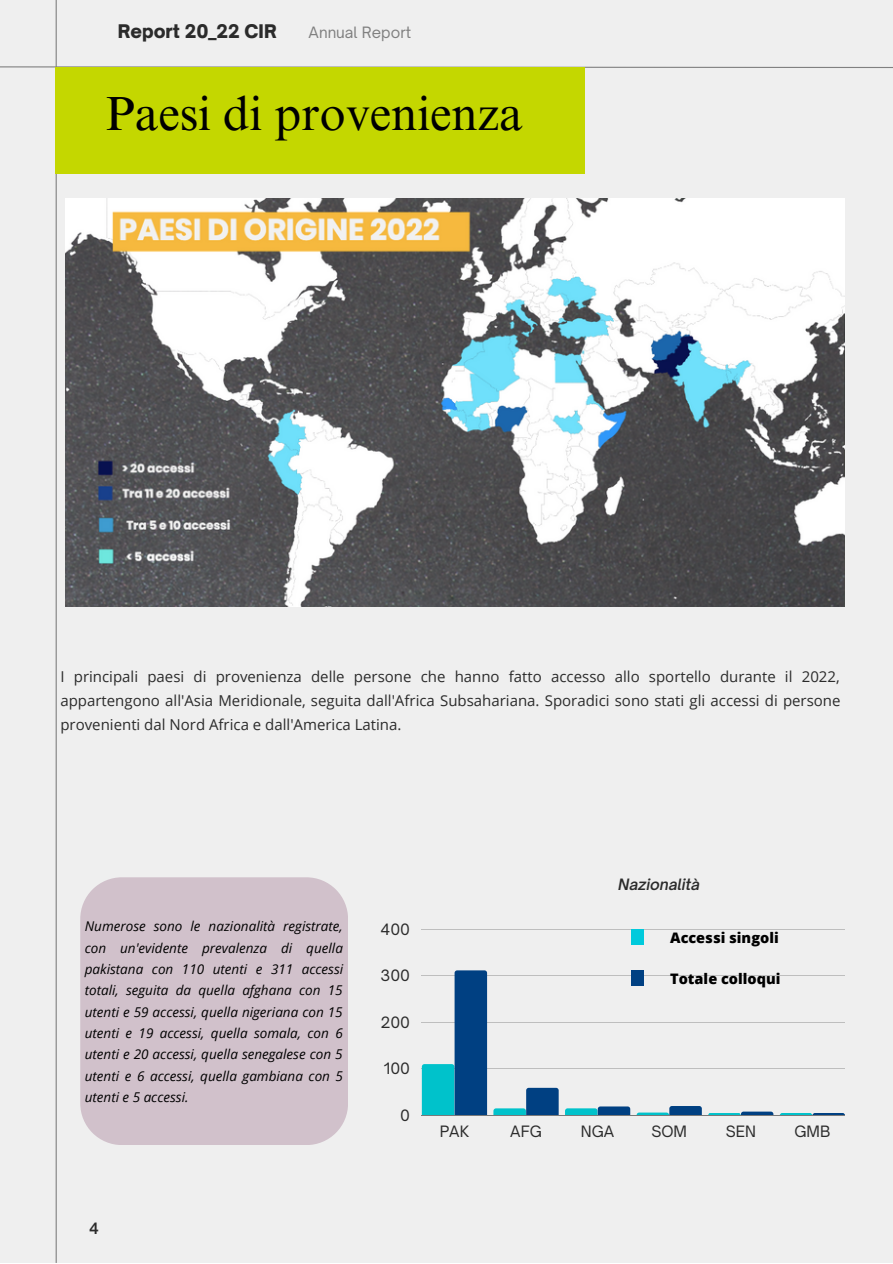
<style>
.page{position:relative;width:893px;height:1264px;background:#fff}
.page>*{position:absolute;margin:0;border:0;box-sizing:border-box;transform-origin:0 0}
.t1{font:48px "Times NRMT Pro";color:#000}
.t2{font:900 18px "Open Sauce One";color:#2b2b2b}
.t3{font:15px/23.5px "Open Sans";color:#2b2b2b;text-align:justify}
.t4{font:15px "Open Sauce One";color:#2b2b2b}
.t5{font:15px "Open Sauce One";color:#808080}
.t6{font:italic 600 15px "Open Sauce One";color:#2b2b2b}
.t7{font:600 15px "Open Sauce One";color:#2b2b2b}
.t8{font:800 14.55px "Open Sans";color:#000}
.t9{font:italic 13.5px/21.3px "Open Sans";color:#000;text-align:justify}
</style>
<div class="page">
<div style="left:0;top:0;width:892px;height:1262px;background:#efefef"></div>
<hr style="left:56px;top:0;width:1px;height:1262px;background:#808080">
<svg style="left:0;top:66px;width:892px;height:3px"></svg>
<div style="left:56px;top:67px;width:528px;height:106px;background:#c4d700"></div>
<img style="left:65px;top:198px;width:779px;height:408px">
<hr style="left:422px;top:928px;width:422px;height:1px;background:#2b2b2b">
<hr style="left:422px;top:975px;width:422px;height:1px;background:#2b2b2b">
<hr style="left:422px;top:1022px;width:422px;height:1px;background:#2b2b2b">
<hr style="left:422px;top:1068px;width:422px;height:1px;background:#2b2b2b">
<hr style="left:422px;top:1115px;width:422px;height:1px;background:#2b2b2b">
<svg style="left:422px;top:970px;width:65px;height:145px"></svg>
<svg style="left:493px;top:1087px;width:65px;height:28px"></svg>
<svg style="left:565px;top:1106px;width:65px;height:9px"></svg>
<svg style="left:636px;top:1106px;width:65px;height:9px"></svg>
<svg style="left:708px;top:1111px;width:65px;height:4px"></svg>
<svg style="left:779px;top:1113px;width:65px;height:2px"></svg>
<div style="left:630px;top:929px;width:13px;height:15px;background:#00cadc"></div>
<div style="left:630px;top:970px;width:13px;height:16px;background:#004082"></div>
<div style="left:80px;top:877px;width:268px;height:268px;background:#d1c1cb"></div>
<p class="t2" style="left:118px;top:20px;width:160px">Report 20_22 CIR</p>
<p class="t5" style="left:308px;top:23px;width:104px">Annual Report</p>
<p class="t1" style="left:106px;top:95px;width:419px">Paesi di provenienza</p>
<p class="t3" style="left:60px;top:664px;width:781px">I principali paesi di provenienza delle persone che hanno fatto accesso allo sportello durante il 2022, appartengono all'Asia Meridionale, seguita dall'Africa Subsahariana. Sporadici sono stati gli accessi di persone provenienti dal Nord Africa e dall'America Latina.</p>
<p class="t9" style="left:85px;top:915px;width:260px">Numerose sono le nazionalità registrate, con un'evidente prevalenza di quella pakistana con 110 utenti e 311 accessi totali, seguita da quella afghana con 15 utenti e 59 accessi, quella nigeriana con 15 utenti e 19 accessi, quella somala, con 6 utenti e 20 accessi, quella senegalese con 5 utenti e 6 accessi, quella gambiana con 5 utenti e 5 accessi.</p>
<p class="t7" style="left:89px;top:1218px;width:11px">4</p>
<p class="t4" style="left:380px;top:919px;width:31px">400</p>
<p class="t4" style="left:380px;top:966px;width:31px">300</p>
<p class="t4" style="left:380px;top:1012px;width:31px">200</p>
<p class="t4" style="left:384px;top:1059px;width:28px">100</p>
<p class="t4" style="left:400px;top:1105px;width:11px">0</p>
<p class="t6" style="left:618px;top:875px;width:83px">Nazionalità</p>
<p class="t8" style="left:670px;top:927px;width:110px">Accessi singoli</p>
<p class="t8" style="left:670px;top:968px;width:112px">Totale colloqui</p>
<p class="t4" style="left:439px;top:1122px;width:31px">PAK</p>
<p class="t4" style="left:510px;top:1122px;width:33px">AFG</p>
<p class="t4" style="left:581px;top:1122px;width:35px">NGA</p>
<p class="t4" style="left:651px;top:1122px;width:37px">SOM</p>
<p class="t4" style="left:725px;top:1122px;width:32px">SEN</p>
<p class="t4" style="left:794px;top:1122px;width:37px">GMB</p>
</div>
